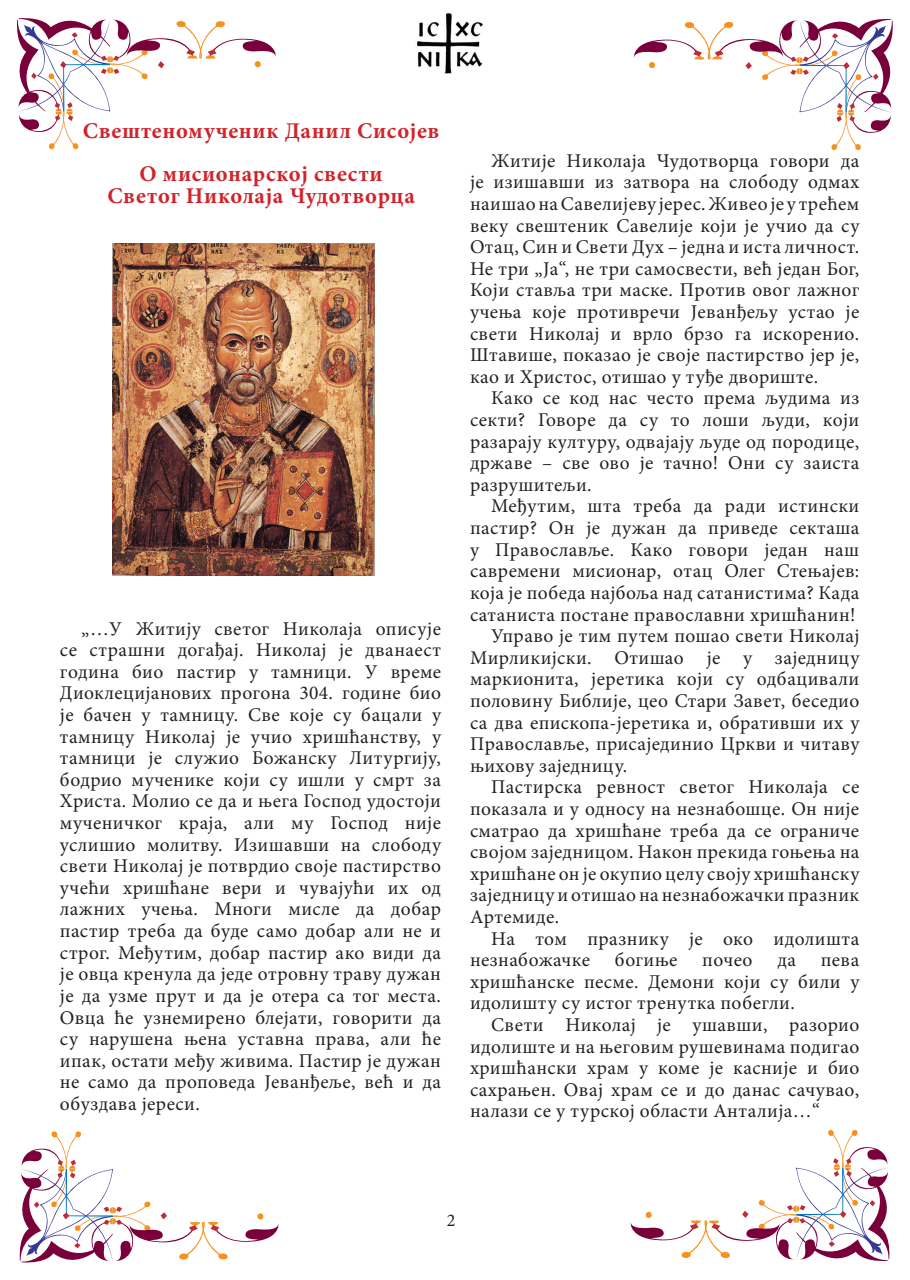
<style>
.page{position:relative;width:910px;height:1280px;background:#fff}
.page>*{position:absolute;margin:0;border:0;box-sizing:border-box;transform-origin:0 0}
.Normal__Web{font:700 22.5px "Minion Pro";letter-spacing:.03em;color:#d1232a}
.Normal__Web-2{font:19.5px/21.6px "Minion Pro";letter-spacing:.02em;color:#231f20;text-align:justify}
.t1{font:18px "Minion Pro";color:#231f20}
</style>
<div class="page">
<img style="left:417px;top:13px;width:66px;height:61px">
<svg style="left:17px;top:18px;width:259px;height:132px"></svg>
<svg style="left:633px;top:19px;width:260px;height:131px"></svg>
<svg style="left:19px;top:1131px;width:260px;height:132px"></svg>
<svg style="left:630px;top:1129px;width:260px;height:132px"></svg>
<img style="left:113px;top:244px;width:262px;height:332px">
<p class="Normal__Web" style="left:83px;top:115px;width:358px">Свештеномученик Данил Сисојев</p>
<p class="Normal__Web" style="left:139px;top:158px;width:245px">О мисионарској свести</p>
<p class="Normal__Web" style="left:107px;top:180px;width:309px">Светог Николаја Чудотворца</p>
<p class="Normal__Web-2" style="left:60px;top:618px;width:383px;text-indent:21px">„…У Житију светог Николаја описује се страшни догађај. Николај је дванаест година био пастир у тамници. У време Диоклецијанових прогона 304. године био је бачен у тамницу. Све које су бацали у тамницу Николај је учио хришћанству, у тамници је служио Божанску Литургију, бодрио мученике који су ишли у смрт за Христа. Молио се да и њега Господ удостоји мученичког краја, али му Господ није услишио молитву. Изишавши на слободу свети Николај је потврдио своје пастирство учећи хришћане вери и чувајући их од лажних учења. Многи мисле да добар пастир треба да буде само добар али не и строг. Међутим, добар пастир ако види да је овца кренула да једе отровну траву дужан је да узме прут и да је отера са тог места.<br>Овца ће узнемирено блејати, говорити да су нарушена њена уставна права, али ће ипак, остати међу живима. Пастир је дужан не само да проповеда Јеванђеље, већ и да обуздава јереси.</p>
<p class="Normal__Web-2" style="left:470px;top:150px;width:391px;text-indent:21px">Житије Николаја Чудотворца говори да је изишавши из затвора на слободу одмах наишао на Савелијеву јерес. Живео је у трећем веку свештеник Савелије који је учио да су Отац, Син и Свети Дух – једна и иста личност.<br>Не три „Ја“, не три самосвести, већ један Бог, Који ставља три маске. Против овог лажног учења које противречи Јеванђељу устао је свети Николај и врло брзо га искоренио.<br>Штавише, показао је своје пастирство јер је, као и Христос, отишао у туђе двориште.</p>
<p class="Normal__Web-2" style="left:470px;top:388px;width:391px;text-indent:21px">Како се код нас често према људима из секти? Говоре да су то лоши људи, који разарају културу, одвајају људе од породице, државе – све ово је тачно! Они су заиста разрушитељи.</p>
<p class="Normal__Web-2" style="left:470px;top:496px;width:391px;text-indent:21px">Међутим, шта треба да ради истински пастир? Он је дужан да приведе секташа у Православље. Како говори један наш савремени мисионар, отац Олег Стењајев: која је победа најбоља над сатанистима? Када сатаниста постане православни хришћанин!</p>
<p class="Normal__Web-2" style="left:470px;top:625px;width:391px;text-indent:21px">Управо је тим путем пошао свети Николај Мирликијски. Отишао је у заједницу маркионита, јеретика који су одбацивали половину Библије, цео Стари Завет, беседио са два епископа-јеретика и, обративши их у Православље, присајединио Цркви и читаву њихову заједницу.</p>
<p class="Normal__Web-2" style="left:470px;top:776px;width:391px;text-indent:21px">Пастирска ревност светог Николаја се показала и у односу на незнабошце. Он није сматрао да хришћане треба да се ограниче својом заједницом. Након прекида гоњења на хришћане он је окупио целу своју хришћанску заједницу и отишао на незнабожачки празник Артемиде.</p>
<p class="Normal__Web-2" style="left:470px;top:928px;width:391px;text-indent:21px">На том празнику је око идолишта незнабожачке</p>
<p class="Normal__Web-2" style="left:615px;top:949px;width:64px">богиње</p>
<p class="Normal__Web-2" style="left:702px;top:949px;width:52px">почео</p>
<p class="Normal__Web-2" style="left:777px;top:949px;width:20px">да</p>
<p class="Normal__Web-2" style="left:470px;top:949px;width:391px;text-indent:351px">пева хришћанске песме. Демони који су били у идолишту су истог тренутка побегли.</p>
<p class="Normal__Web-2" style="left:470px;top:1014px;width:391px;text-indent:21px">Свети Николај је ушавши, разорио идолиште и на његовим рушевинама подигао хришћански храм у коме је касније и био сахрањен. Овај храм се и до данас сачувао, налази се у турској области Анталија…“</p>
<p class="t1" style="left:447px;top:1209px;width:10px">2</p>
</div>
